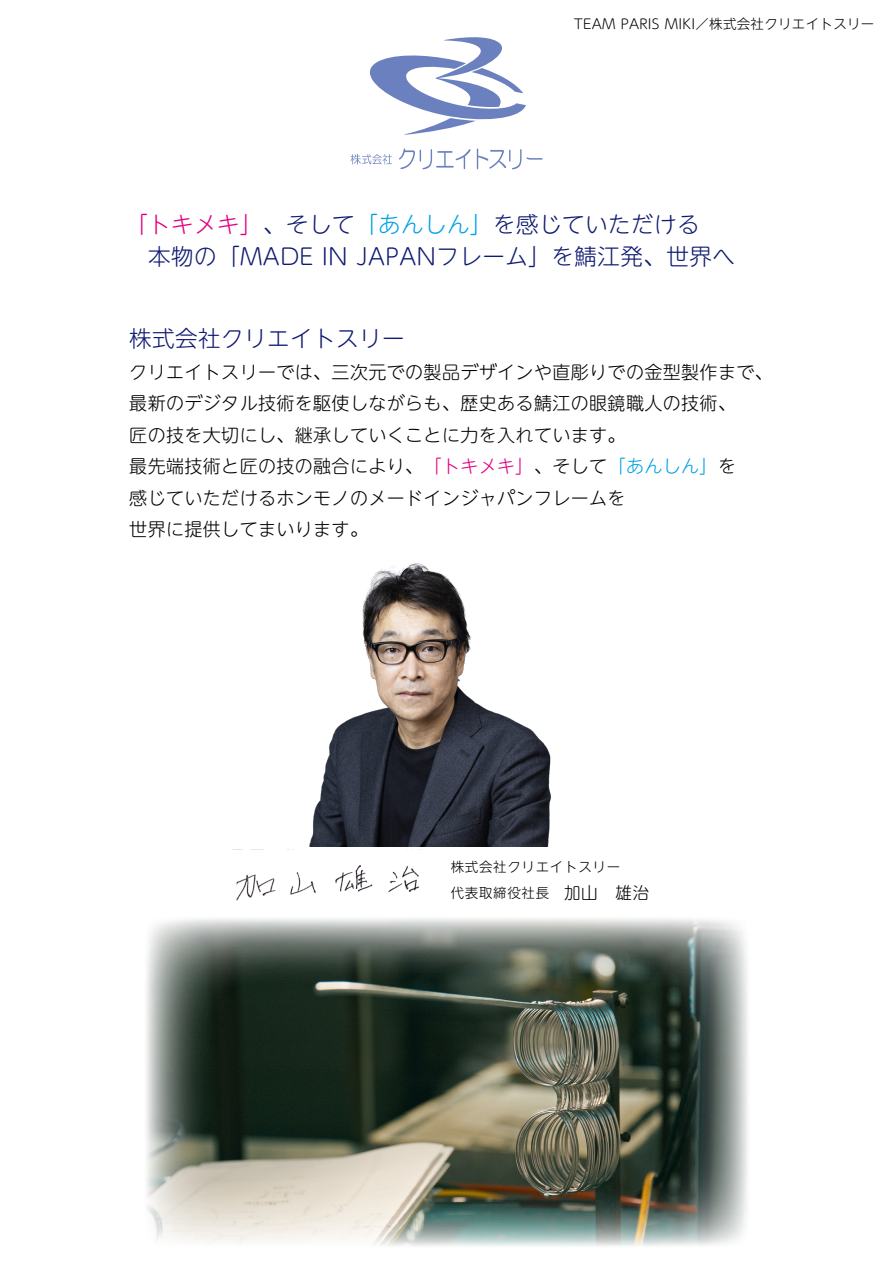
<style>
.page{position:relative;width:893px;height:1263px;background:#fff}
.page>*{position:absolute;margin:0;border:0;box-sizing:border-box;transform-origin:0 0}
.t1{font:300 22.5px/31.5px "UD Shin M Go Pr 6 N";letter-spacing:.02em;color:#0f1a71}
.t2{font:300 18px/31.5px "UD Shin M Go Pr 6 N";letter-spacing:.02em;color:#000}
.t3{font:300 13.5px "UD Shin M Go Pr 6 N";letter-spacing:.02em;color:#000}
.t4{font:300 13.5px/25.5px "UD Shin M Go Pr 6 N";letter-spacing:.05em;color:#000}
.s1{color:#e2027f}
.s2{color:#01a0e7}
.s3{font-size:16.5px}
</style>
<div class="page">
<svg style="left:399px;top:148px;width:72px;height:21px"></svg>
<svg style="left:477px;top:148px;width:66px;height:21px"></svg>
<svg style="left:350px;top:154px;width:42px;height:10px"></svg>
<svg style="left:370px;top:37px;width:156px;height:98px"></svg>
<img style="left:146px;top:918px;width:602px;height:328px">
<img style="left:309px;top:562px;width:242px;height:284px">
<img style="left:232px;top:849px;width:189px;height:52px">
<p class="t3" style="left:574px;top:13px;width:302px">TEAM PARIS MIKI／株式会社クリエイトスリー</p>
<p class="t1" style="left:125px;top:208px;width:611px"><span class="s1">「トキメキ」</span>、そして<span class="s2">「あんしん」</span>を感じていただける<br>　本物の「MADE IN JAPANフレーム」を鯖江発、世界へ</p>
<p class="t1" style="left:129px;top:321px;width:277px">株式会社クリエイトスリー</p>
<p class="t2" style="left:129px;top:355px;width:645px">クリエイトスリーでは、三次元での製品デザインや直彫りでの金型製作まで、最新のデジタル技術を駆使しながらも、歴史ある鯖江の眼鏡職人の技術、<br>匠の技を大切にし、継承していくことに力を入れています。<br>最先端技術と匠の技の融合により、<span class="s1">「トキメキ」</span>、そして<span class="s2">「あんしん」</span>を<br>感じていただけるホンモノのメードインジャパンフレームを<br>世界に提供してまいります。</p>
<p class="t4" style="left:451px;top:853px;width:200px">株式会社クリエイトスリー<br>代表取締役社長 <span class="s3">加山　雄治</span></p>
</div>
